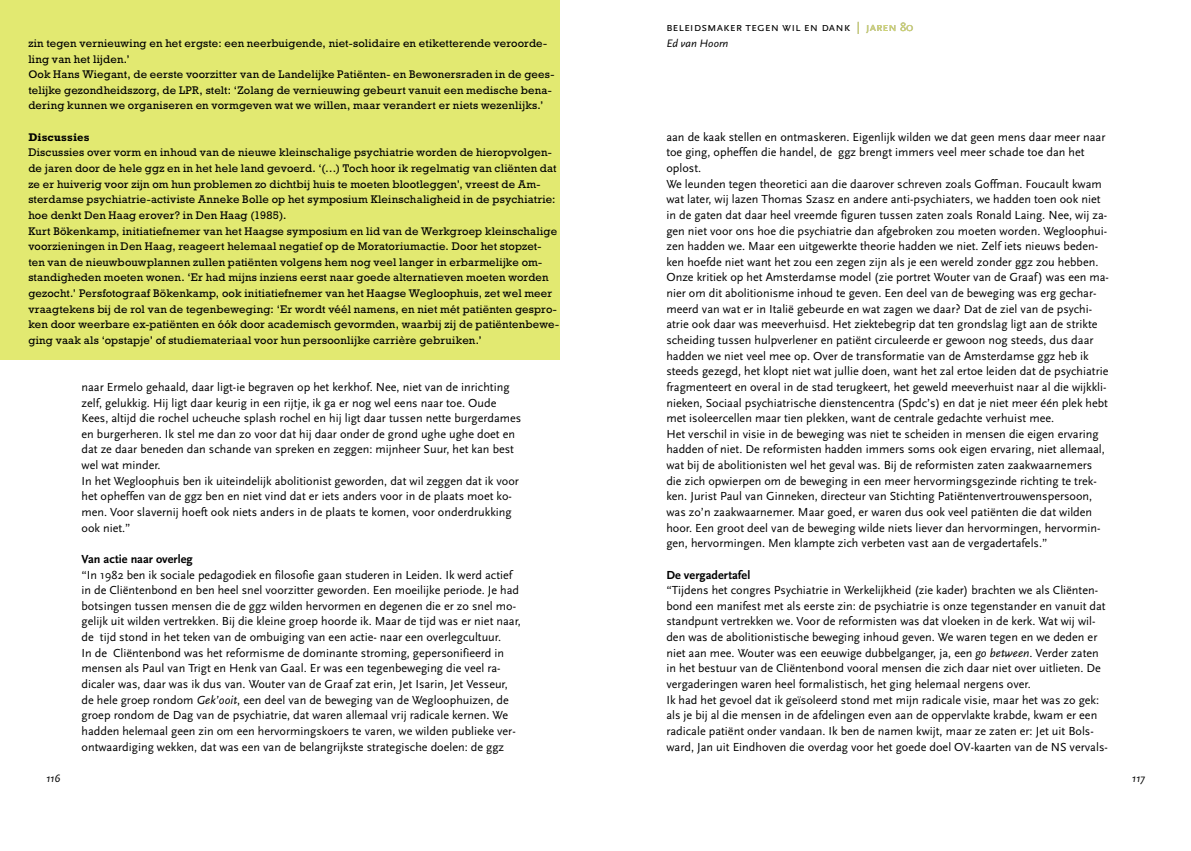
<style>
.page{position:relative;width:1191px;height:851px;background:#fff}
.page>*{position:absolute;margin:0;border:0;box-sizing:border-box;transform-origin:0 0}
.t1{font:12.5px "Scala Sans Caps";color:#000}
.t2{font:12.25px/15.6px "Scala Sans";color:#000}
.t3{font:700 12.25px "Scala Sans";letter-spacing:.005em;color:#000}
.t4{font:11.25px/15.6px "Rockwell Std";letter-spacing:.015em;color:#000}
.t5{font:italic 11.25px "Scala Sans";color:#000}
.t6{font:700 11.25px "Rockwell Std";letter-spacing:.015em;color:#000}
.s1{font-style:italic}
.s2{color:#636363}
</style>
<div class="page">
<div style="left:0;top:0;width:560px;height:359px;background:#e2e971"></div>
<p class="t4" style="left:28px;top:35px;width:527px">zin tegen vernieuwing en het ergste: een neerbuigende, niet-solidaire en etiketterende veroorde&shy;ling van het lijden.’<br>Ook Hans Wiegant, de eerste voorzitter van de Landelijke Patiënten- en Bewonersraden in de gees&shy;telijke gezondheidszorg, de LPR, stelt: ‘Zolang de vernieuwing gebeurt vanuit een medische bena&shy;dering kunnen we organiseren en vormgeven wat we willen, maar verandert er niets wezenlijks.’</p>
<p class="t6" style="left:28px;top:130px;width:63px">Discussies</p>
<p class="t4" style="left:28px;top:145px;width:532px">Discussies over vorm en inhoud van de nieuwe kleinschalige psychiatrie worden de hieropvolgen&shy;de jaren door de hele ggz en in het hele land gevoerd. ‘(…) Toch hoor ik regelmatig van cliënten dat ze er huiverig voor zijn om hun problemen zo dichtbij huis te moeten blootleggen’, vreest de Am&shy;sterdamse psychiatrie-activiste Anneke Bolle op het symposium Kleinschaligheid in de psychiatrie: hoe denkt Den Haag erover? in Den Haag (1985).<br>Kurt Bökenkamp, initiatiefnemer van het Haagse symposium en lid van de Werkgroep kleinschalige voorzieningen in Den Haag, reageert helemaal negatief op de Moratoriumactie. Door het stopzet&shy;ten van de nieuwbouwplannen zullen patiënten volgens hem nog veel langer in erbarmelijke om&shy;standigheden moeten wonen. ‘Er had mijns inziens eerst naar goede alternatieven moeten worden gezocht.’ Persfotograaf Bökenkamp, ook initiatiefnemer van het Haagse Wegloophuis, zet wel meer vraagtekens bij de rol van de tegenbeweging: ‘Er wordt véél namens, en niet mét patiënten gespro&shy;ken door weerbare ex-patiënten en óók door academisch gevormden, waarbij zij de patiëntenbewe&shy;ging vaak als ‘opstapje’ of studiemateriaal voor hun persoonlijke carrière gebruiken.’</p>
<p class="t2" style="left:81px;top:379px;width:441px">naar Ermelo gehaald, daar ligt-ie begraven op het kerkhof. Nee, niet van de inrichting zelf, gelukkig. Hij ligt daar keurig in een rijtje, ik ga er nog wel eens naar toe. Oude Kees, altijd die rochel ucheuche splash rochel en hij ligt daar tussen nette burgerdames en burgerheren. Ik stel me dan zo voor dat hij daar onder de grond ughe ughe doet en dat ze daar beneden dan schande van spreken en zeggen: mijnheer Suur, het kan best wel wat minder.<br>In het Wegloophuis ben ik uiteindelijk abolitionist geworden, dat wil zeggen dat ik voor het opheffen van de ggz ben en niet vind dat er iets anders voor in de plaats moet ko&shy;men. Voor slavernij hoeft ook niets anders in de plaats te komen, voor onderdrukking ook niet.”</p>
<p class="t3" style="left:81px;top:552px;width:113px">Van actie naar overleg</p>
<p class="t2" style="left:81px;top:567px;width:441px">“In 1982 ben ik sociale pedagodiek en filosofie gaan studeren in Leiden. Ik werd actief in de Cliëntenbond en ben heel snel voorzitter geworden. Een moeilijke periode. Je had botsingen tussen mensen die de ggz wilden hervormen en degenen die er zo snel mo&shy;gelijk uit wilden vertrekken. Bij die kleine groep hoorde ik. Maar de tijd was er niet naar, de tijd stond in het teken van de ombuiging van een actie- naar een overlegcultuur.<br>In de Cliëntenbond was het reformisme de dominante stroming, gepersonifieerd in mensen als Paul van Trigt en Henk van Gaal. Er was een tegenbeweging die veel ra&shy;dicaler was, daar was ik dus van. Wouter van de Graaf zat erin, Jet Isarin, Jet Vesseur, de hele groep rondom <span class="s1">Gek’ooit</span>, een deel van de beweging van de Wegloophuizen, de groep rondom de Dag van de psychiatrie, dat waren allemaal vrij radicale kernen. We hadden helemaal geen zin om een hervormingskoers te varen, we wilden publieke ver&shy;ontwaardiging wekken, dat was een van de belangrijkste strategische doelen: de ggz</p>
<p class="t1" style="left:666px;top:20px;width:248px">beleidsmaker tegen wil en dank <span class="s2">| jaren 80</span></p>
<p class="t5" style="left:666px;top:37px;width:63px">Ed van Hoorn</p>
<p class="t2" style="left:666px;top:129px;width:444px">aan de kaak stellen en ontmaskeren. Eigenlijk wilden we dat geen mens daar meer naar toe ging, opheffen die handel, de ggz brengt immers veel meer schade toe dan het oplost.<br>We leunden tegen theoretici aan die daarover schreven zoals Goffman. Foucault kwam wat later, wij lazen Thomas Szasz en andere anti-psychiaters, we hadden toen ook niet in de gaten dat daar heel vreemde figuren tussen zaten zoals Ronald Laing. Nee, wij za&shy;gen niet voor ons hoe die psychiatrie dan afgebroken zou moeten worden. Wegloophui&shy;zen hadden we. Maar een uitgewerkte theorie hadden we niet. Zelf iets nieuws beden&shy;ken hoefde niet want het zou een zegen zijn als je een wereld zonder ggz zou hebben.<br>Onze kritiek op het Amsterdamse model (zie portret Wouter van de Graaf) was een ma&shy;nier om dit abolitionisme inhoud te geven. Een deel van de beweging was erg gechar&shy;meerd van wat er in Italië gebeurde en wat zagen we daar? Dat de ziel van de psychi&shy;atrie ook daar was meeverhuisd. Het ziektebegrip dat ten grondslag ligt aan de strikte scheiding tussen hulpverlener en patiënt circuleerde er gewoon nog steeds, dus daar hadden we niet veel mee op. Over de transformatie van de Amsterdamse ggz heb ik steeds gezegd, het klopt niet wat jullie doen, want het zal ertoe leiden dat de psychiatrie fragmenteert en overal in de stad terugkeert, het geweld meeverhuist naar al die wijkkli&shy;nieken, Sociaal psychiatrische dienstencentra (Spdc’s) en dat je niet meer één plek hebt met isoleercellen maar tien plekken, want de centrale gedachte verhuist mee.<br>Het verschil in visie in de beweging was niet te scheiden in mensen die eigen ervaring hadden of niet. De reformisten hadden immers soms ook eigen ervaring, niet allemaal, wat bij de abolitionisten wel het geval was. Bij de reformisten zaten zaakwaarnemers die zich opwierpen om de beweging in een meer hervormingsgezinde richting te trek&shy;ken. Jurist Paul van Ginneken, directeur van Stichting Patiëntenvertrouwenspersoon, was zo’n zaakwaarnemer. Maar goed, er waren dus ook veel patiënten die dat wilden hoor. Een groot deel van de beweging wilde niets liever dan hervormingen, hervormin&shy;gen, hervormingen. Men klampte zich verbeten vast aan de vergadertafels.”</p>
<p class="t3" style="left:666px;top:567px;width:85px">De vergadertafel</p>
<p class="t2" style="left:666px;top:582px;width:443px">“Tijdens het congres Psychiatrie in Werkelijkheid (zie kader) brachten we als Cliënten&shy;bond een manifest met als eerste zin: de psychiatrie is onze tegenstander en vanuit dat standpunt vertrekken we. Voor de reformisten was dat vloeken in de kerk. Wat wij wil&shy;den was de abolitionistische beweging inhoud geven. We waren tegen en we deden er niet aan mee. Wouter was een eeuwige dubbelganger, ja, een <span class="s1">go between</span>. Verder zaten in het bestuur van de Cliëntenbond vooral mensen die zich daar niet over uitlieten. De vergaderingen waren heel formalistisch, het ging helemaal nergens over.<br>Ik had het gevoel dat ik geïsoleerd stond met mijn radicale visie, maar het was zo gek: als je bij al die mensen in de afdelingen even aan de oppervlakte krabde, kwam er een radicale patiënt onder vandaan. Ik ben de namen kwijt, maar ze zaten er: Jet uit Bols&shy;ward, Jan uit Eindhoven die overdag voor het goede doel OV-kaarten van de NS vervals-</p>
<p class="t5" style="left:46px;top:771px;width:6px">116</p>
<p class="t5" style="left:1132px;top:771px;width:6px">117</p>
</div>
